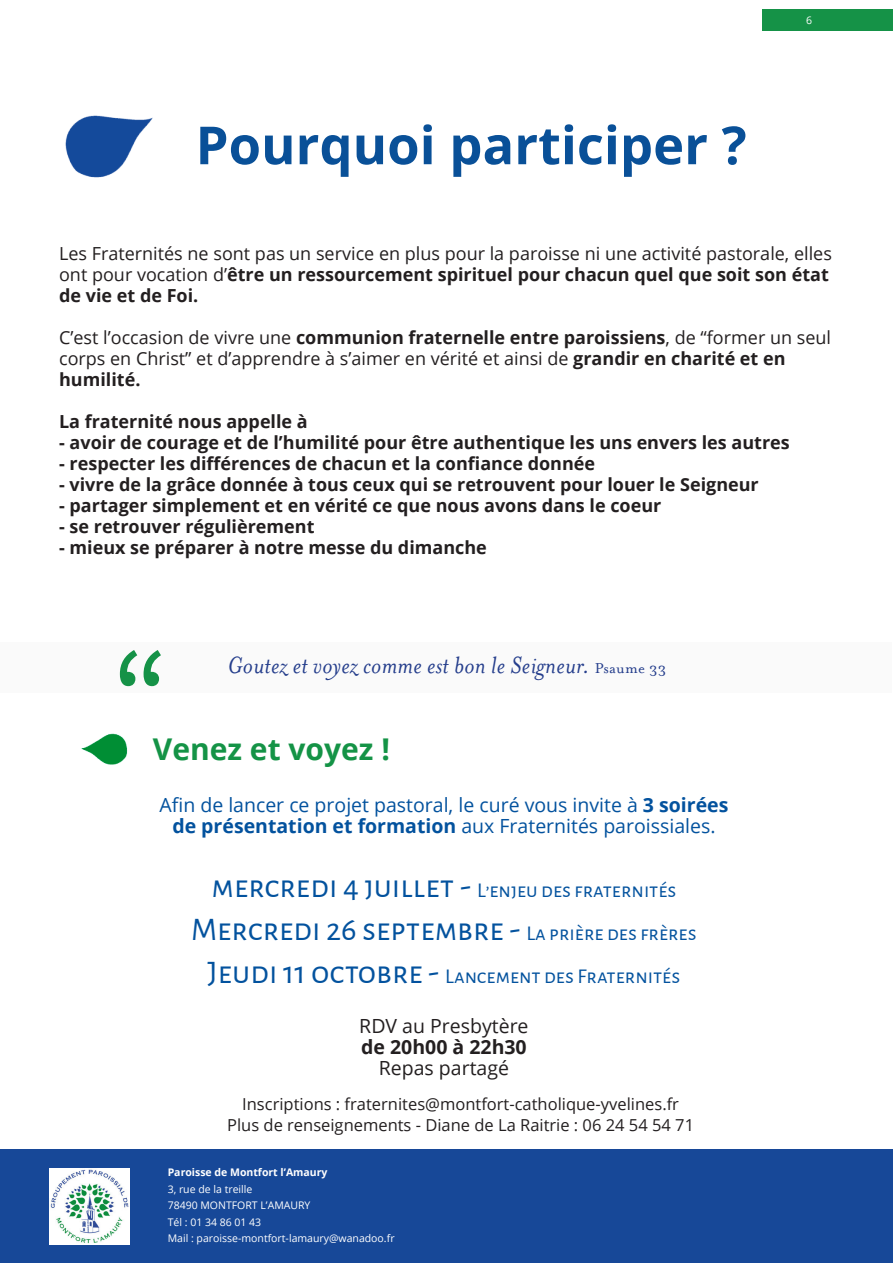
<style>
.page{position:relative;width:893px;height:1263px;background:#fff}
.page>*{position:absolute;margin:0;border:0;box-sizing:border-box;transform-origin:0 0}
.Heading_1___36pt{font:700 52.5px "Open Sans";color:#095098}
.Heading_1___36pt-2{font:33px "Alegreya Sans SC";color:#03529e}
.Heading_2___20pt{font:700 30px "Open Sans";color:#149346}
.Body___12pt{font:italic 27px "Mrs Eaves OT";letter-spacing:.01em;color:#253e8c}
.Heading_1___36pt-3{font:21px "Alegreya Sans SC";color:#03529e}
.Body___9pt{font:19.5px "Open Sans";color:#03529e}
.Body___9pt-2{font:19.5px "Open Sans";color:#231f20}
.Body___9pt-3{font:700 19.5px "Open Sans";color:#231f20}
.Body___9pt-4{font:700 18px "Open Sans";color:#231f20}
.Body___9pt-5{font:18px/21px "Open Sans";color:#231f20}
.Body___9pt-6{font:16.5px "Open Sans";color:#231f20}
.Body___7pt{font:10.5px "Open Sans";color:#fff}
.Body___7pt-2{font:700 10.5px "Open Sans";color:#fff}
.Body___7pt_Align_Rig{font:10.5px "Open Sans";color:#fff}
.s1{font-weight:700}
.s2{font-style:normal;font-size:16.5px}
.s3{font-size:33px}
.s4{font-size:36px}
.s5{font-size:21px}
</style>
<div class="page">
<img style="left:65px;top:115px;width:88px;height:63px">
<div style="left:762px;top:10px;width:131px;height:21px;background:#159247"></div>
<div style="left:1px;top:642px;width:891px;height:51px;background:#fafafa"></div>
<svg style="left:120px;top:650px;width:41px;height:36px"></svg>
<img style="left:81px;top:733px;width:47px;height:32px">
<div style="left:1px;top:1149px;width:892px;height:114px;background:#174898"></div>
<img style="left:49px;top:1168px;width:80px;height:76px">
<p class="Heading_1___36pt" style="left:196px;top:108px;width:553px">Pourquoi participer ?</p>
<p class="Body___7pt_Align_Rig" style="left:806px;top:13px;width:8px">6</p>
<p class="Body___9pt-5" style="left:59px;top:242px;width:774px">Les Fraternités ne sont pas un service en plus pour la paroisse ni une activité pastorale, elles ont pour vocation d’<span class="s1">être un ressourcement spirituel pour chacun quel que soit son état de vie et de Foi.</span></p>
<p class="Body___9pt-5" style="left:59px;top:326px;width:773px">C’est l’occasion de vivre une <span class="s1">communion fraternelle entre paroissiens</span>, de “former un seul corps en Christ” et d’apprendre à s’aimer en vérité et ainsi de <span class="s1">grandir en charité et en</span></p>
<p class="Body___9pt-4" style="left:59px;top:366px;width:83px">humilité.</p>
<p class="Body___9pt-4" style="left:59px;top:408px;width:250px">La fraternité nous appelle à</p>
<p class="Body___9pt-4" style="left:59px;top:429px;width:732px">- avoir de courage et de l’humilité pour être authentique les uns envers les autres</p>
<p class="Body___9pt-4" style="left:59px;top:450px;width:538px">- respecter les différences de chacun et la confiance donnée</p>
<p class="Body___9pt-4" style="left:59px;top:471px;width:701px">- vivre de la grâce donnée à tous ceux qui se retrouvent pour louer le Seigneur</p>
<p class="Body___9pt-4" style="left:59px;top:492px;width:604px">- partager simplement et en vérité ce que nous avons dans le coeur</p>
<p class="Body___9pt-4" style="left:59px;top:513px;width:257px">- se retrouver régulièrement</p>
<p class="Body___9pt-4" style="left:59px;top:534px;width:429px">- mieux se préparer à notre messe du dimanche</p>
<p class="Body___12pt" style="left:228px;top:650px;width:440px">Goutez et voyez comme est bon le Seigneur. <span class="s2">Psaume 33</span></p>
<p class="Heading_2___20pt" style="left:153px;top:728px;width:239px">Venez et voyez !</p>
<p class="Body___9pt" style="left:159px;top:791px;width:570px">Afin de lancer ce projet pastoral, le curé vous invite à <span class="s1">3 soirées</span></p>
<p class="Body___9pt" style="left:172px;top:812px;width:545px"><span class="s1">de présentation et formation</span> aux Fraternités paroissiales.</p>
<p class="Heading_1___36pt-3" style="left:211px;top:876px;width:466px"><span class="s3">mercredi 4 juillet</span> <span class="s4">-</span> L’enjeu des fraternités</p>
<p class="Heading_1___36pt-2" style="left:191px;top:907px;width:507px">Mercredi 26 septembre <span class="s4">-</span> <span class="s5">La prière des frères</span></p>
<p class="Heading_1___36pt-3" style="left:208px;top:962px;width:474px"><span class="s3">Jeudi 11 octobre</span> <span class="s4">-</span> Lancement des Fraternités</p>
<p class="Body___9pt-2" style="left:359px;top:1013px;width:171px">RDV au Presbytère</p>
<p class="Body___9pt-3" style="left:361px;top:1033px;width:167px">de 20h00 à 22h30</p>
<p class="Body___9pt-2" style="left:379px;top:1055px;width:132px">Repas partagé</p>
<p class="Body___9pt-6" style="left:242px;top:1092px;width:438px">Inscriptions : fraternites@montfort-catholique-yvelines.fr</p>
<p class="Body___9pt-6" style="left:227px;top:1113px;width:469px">Plus de renseignements - Diane de La Raitrie : 06 24 54 54 71</p>
<p class="Body___7pt-2" style="left:168px;top:1165px;width:161px">Paroisse de Montfort l’Amaury</p>
<p class="Body___7pt" style="left:168px;top:1181px;width:86px">3, rue de la treille</p>
<p class="Body___7pt" style="left:168px;top:1198px;width:144px">78490 MONTFORT L’AMAURY</p>
<p class="Body___7pt" style="left:168px;top:1214px;width:95px">Tél : 01 34 86 01 43</p>
<p class="Body___7pt" style="left:168px;top:1231px;width:228px">Mail : paroisse-montfort-lamaury@wanadoo.fr</p>
</div>
